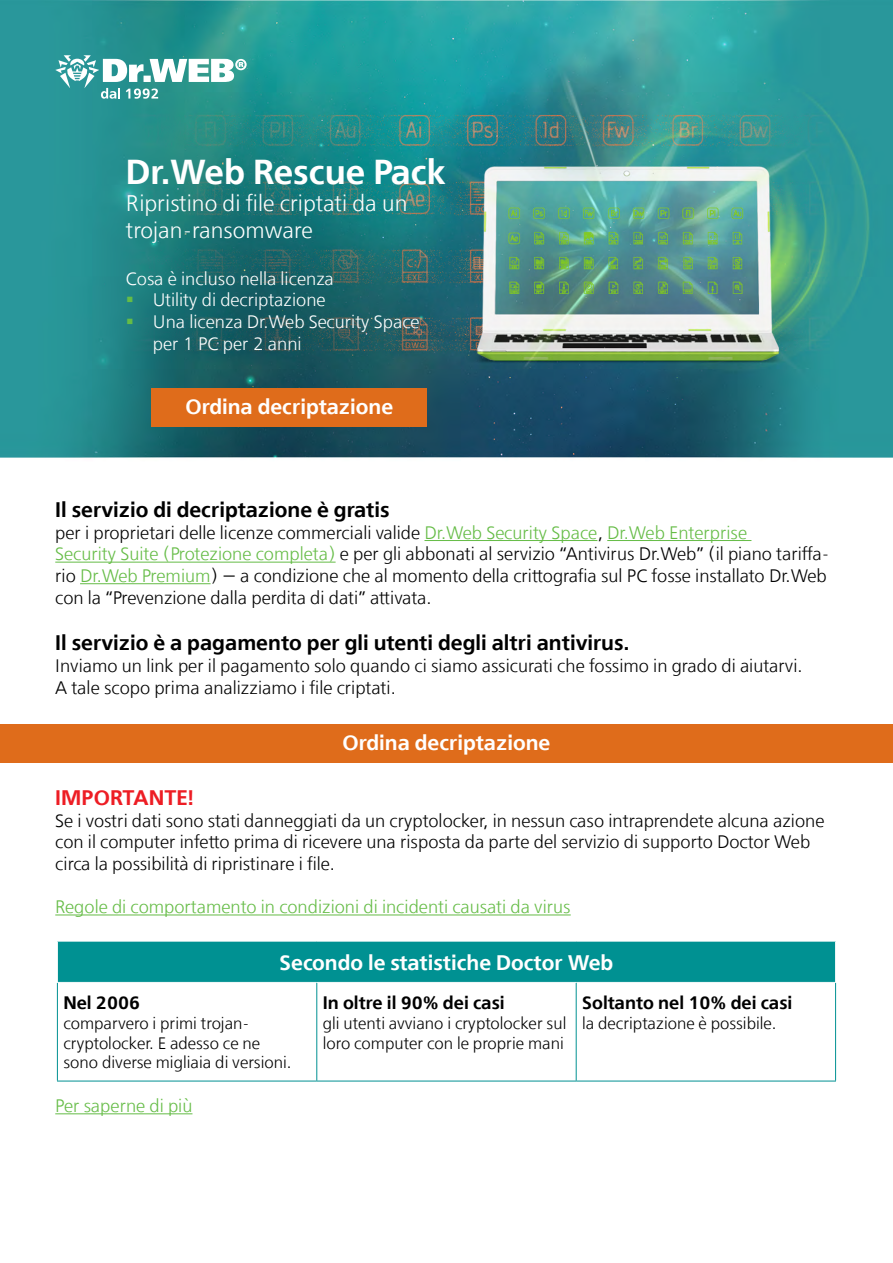
<style>
.page{position:relative;width:893px;height:1263px;background:#fff}
.page>*{position:absolute;margin:0;border:0;box-sizing:border-box;transform-origin:0 0}
.t1{font:34.5px "Free Set Demi Bold C";color:#fff}
.t2{font:22.5px/27px "Free Set Light A";color:#fff}
.t3{font:21px "Free Set Demi Bold A";color:#000}
.t4{font:21px "Free Set Demi Bold A";color:#fff}
.t5{font:21px "Free Set Demi Bold A";color:#ed1d24}
.t6{font:18px/21.6px "Free Set Light A";color:#000}
.t7{font:18px/21.6px "Free Set Light A";color:#fff}
.t8{font:18px "Free Set Light A";color:#65bc46}
.t9{font:18px "Free Set Demi Bold A";color:#000}
.t10{font:16.5px/19.8px "Free Set Light A";color:#000}
.s1{color:#65bc46}
</style>
<div class="page">
<img style="left:0;top:0;width:893px;height:458px">
<div style="left:151px;top:389px;width:276px;height:38px;background:#df6c1b"></div>
<hr style="left:424px;top:540px;width:173px;height:1px;background:#65bc46">
<hr style="left:607px;top:540px;width:144px;height:1px;background:#65bc46">
<hr style="left:55px;top:562px;width:281px;height:1px;background:#65bc46">
<hr style="left:80px;top:583px;width:131px;height:1px;background:#65bc46">
<hr style="left:55px;top:914px;width:516px;height:1px;background:#65bc46">
<hr style="left:55px;top:1113px;width:137px;height:1px;background:#65bc46">
<div style="left:57px;top:941px;width:779px;height:41px;background:#009192"></div>
<hr style="left:57px;top:983px;width:1px;height:98px;background:#009192">
<hr style="left:316px;top:983px;width:1px;height:98px;background:#009192">
<hr style="left:576px;top:983px;width:1px;height:98px;background:#009192">
<hr style="left:835px;top:983px;width:1px;height:98px;background:#009192">
<hr style="left:57px;top:1081px;width:260px;height:1px;background:#009192">
<hr style="left:317px;top:1081px;width:259px;height:1px;background:#009192">
<hr style="left:576px;top:1081px;width:260px;height:1px;background:#009192">
<hr style="left:57px;top:941px;width:260px;height:1px;background:#fff">
<hr style="left:57px;top:941px;width:1px;height:41px;background:#fff">
<hr style="left:317px;top:941px;width:259px;height:1px;background:#fff">
<hr style="left:576px;top:941px;width:260px;height:1px;background:#fff">
<hr style="left:835px;top:941px;width:1px;height:41px;background:#fff">
<div style="left:0;top:724px;width:893px;height:38px;background:#df6c1b"></div>
<svg style="left:55px;top:55px;width:192px;height:44px"></svg>
<h1 class="t1" style="left:126px;top:153px;width:322px">Dr.Web Rescue Pack</h1>
<p class="t2" style="left:126px;top:190px;width:283px">Ripristino di file criptati da un trojan-ransomware</p>
<p class="t7" style="left:126px;top:268px;width:209px">Cosa è incluso nella licenza</p>
<p class="t7" style="left:126px;top:290px;width:201px"><span class="s1">▪</span> Utility di decriptazione</p>
<p class="t7" style="left:153px;top:311px;width:268px;text-indent:-27px"><span class="s1">▪</span> Una licenza Dr.Web Security Space per 1 PC per 2 anni</p>
<p class="t4" style="left:185px;top:394px;width:209px">Ordina decriptazione</p>
<p class="t3" style="left:55px;top:497px;width:336px">Il servizio di decriptazione è gratis</p>
<p class="t6" style="left:55px;top:522px;width:776px">per i proprietari delle licenze commerciali valide <span class="s1">Dr.Web Security Space</span>, <span class="s1">Dr.Web Enterprise<br>Security Suite (Protezione completa)</span> e per gli abbonati al servizio “Antivirus Dr.Web” (il piano tariffa&shy;rio <span class="s1">Dr.Web Premium</span>) — a condizione che al momento della crittografia sul PC fosse installato Dr.Web con la “Prevenzione dalla perdita di dati” attivata.</p>
<p class="t3" style="left:55px;top:631px;width:575px">Il servizio è a pagamento per gli utenti degli altri antivirus.</p>
<p class="t6" style="left:55px;top:655px;width:749px">Inviamo un link per il pagamento solo quando ci siamo assicurati che fossimo in grado di aiutarvi.<br>A tale scopo prima analizziamo i file criptati.</p>
<p class="t4" style="left:343px;top:730px;width:209px">Ordina decriptazione</p>
<p class="t5" style="left:55px;top:785px;width:140px">IMPORTANTE!</p>
<p class="t6" style="left:55px;top:810px;width:771px">Se i vostri dati sono stati danneggiati da un cryptolocker, in nessun caso intraprendete alcuna azione con il computer infetto prima di ricevere una risposta da parte del servizio di supporto Doctor Web circa la possibilità di ripristinare i file.</p>
<p class="t8" style="left:55px;top:896px;width:517px">Regole di comportamento in condizioni di incidenti causati da virus</p>
<p class="t4" style="left:280px;top:950px;width:335px">Secondo le statistiche Doctor Web</p>
<p class="t9" style="left:63px;top:992px;width:78px">Nel 2006</p>
<p class="t10" style="left:63px;top:1013px;width:230px">comparvero i primi trojan&shy;cryptolocker. E adesso ce ne sono diverse migliaia di versioni.</p>
<p class="t9" style="left:323px;top:992px;width:183px">In oltre il 90% dei casi</p>
<p class="t10" style="left:323px;top:1013px;width:245px">gli utenti avviano i cryptolocker sul loro computer con le proprie mani</p>
<p class="t9" style="left:582px;top:992px;width:212px">Soltanto nel 10% dei casi</p>
<p class="t10" style="left:582px;top:1013px;width:196px">la decriptazione è possibile.</p>
<p class="t8" style="left:55px;top:1095px;width:139px">Per saperne di più</p>
</div>
